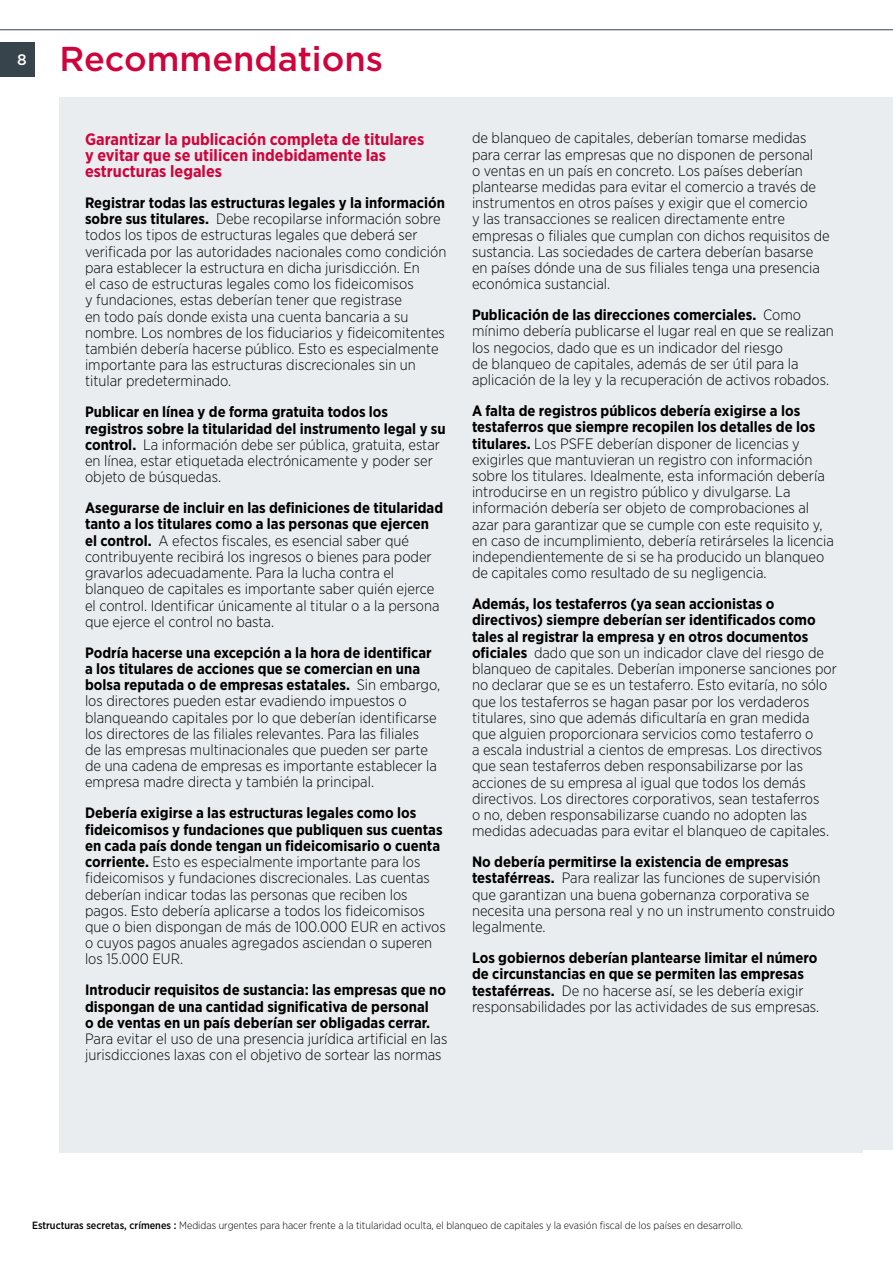
<style>
.page{position:relative;width:893px;height:1263px;background:#fff}
.page>*{position:absolute;margin:0;border:0;box-sizing:border-box;transform-origin:0 0}
.t1{font:500 34.5px "Gotham HTF";color:#d0043c}
.t2{font:700 16.5px/16.2px "Gotham Narrow";color:#d0043c}
.t3{font:500 15.3px "Gotham HTF";color:#fff}
.t4{font:300 15px/16.2px "Gotham Narrow";color:#000}
.t5{font:700 15px/16.2px "Gotham Narrow";color:#000}
.t6{font:300 10.5px "Gotham Narrow";color:#000}
.s1{font-weight:700}
.s2{font-weight:300}
.s3{font-weight:500}
</style>
<div class="page">
<div style="left:0;top:43px;width:34px;height:34px;background:#37444c"></div>
<hr style="left:0;top:30px;width:893px;height:1px;background:#37444c">
<div style="left:60px;top:97px;width:803px;height:1055px;background:#eaedef"></div>
<div style="left:838px;top:97px;width:55px;height:1053px;background:#eaedef"></div>
<p class="t3" style="left:17px;top:51px;width:11px">8</p>
<h1 class="t1" style="left:60px;top:39px;width:325px">Recommendations</h1>
<p class="t2" style="left:85px;top:131px;width:341px">Garantizar la publicación completa de titulares y evitar que se utilicen indebidamente las estructuras legales</p>
<p class="t4" style="left:85px;top:195px;width:363px"><span class="s1">Registrar todas las estructuras legales y la información sobre sus titulares.</span> Debe recopilarse información sobre todos los tipos de estructuras legales que deberá ser verificada por las autoridades nacionales como condición para establecer la estructura en dicha jurisdicción. En<br>el caso de estructuras legales como los fideicomisos<br>y fundaciones, estas deberían tener que registrase<br>en todo país donde exista una cuenta bancaria a su nombre. Los nombres de los fiduciarios y fideicomitentes también debería hacerse público. Esto es especialmente importante para las estructuras discrecionales sin un titular predeterminado.</p>
<p class="t4" style="left:85px;top:404px;width:362px"><span class="s1">Publicar en línea y de forma gratuita todos los registros sobre la titularidad del instrumento legal y su control.</span> La información debe ser pública, gratuita, estar en línea, estar etiquetada electrónicamente y poder ser objeto de búsquedas.</p>
<p class="t4" style="left:85px;top:500px;width:360px"><span class="s1">Asegurarse de incluir en las definiciones de titularidad tanto a los titulares como a las personas que ejercen el control.</span> A efectos fiscales, es esencial saber qué contribuyente recibirá los ingresos o bienes para poder gravarlos adecuadamente. Para la lucha contra el blanqueo de capitales es importante saber quién ejerce el control. Identificar únicamente al titular o a la persona que ejerce el control no basta.</p>
<p class="t4" style="left:85px;top:644px;width:357px"><span class="s1">Podría hacerse una excepción a la hora de identificar a los titulares de acciones que se comercian en una bolsa reputada o de empresas estatales.</span> Sin embargo, los directores pueden estar evadiendo impuestos o blanqueando capitales por lo que deberían identificarse los directores de las filiales relevantes. Para las filiales<br>de las empresas multinacionales que pueden ser parte de una cadena de empresas es importante establecer la empresa madre directa y también la principal.</p>
<p class="t4" style="left:85px;top:805px;width:362px"><span class="s1">Debería exigirse a las estructuras legales como los fideicomisos y fundaciones que publiquen sus cuentas en cada país donde tengan un fideicomisario o cuenta corriente.</span> Esto es especialmente importante para los fideicomisos y fundaciones discrecionales. Las cuentas deberían indicar todas las personas que reciben los pagos. Esto debería aplicarse a todos los fideicomisos que o bien dispongan de más de 100.000 EUR en activos o cuyos pagos anuales agregados asciendan o superen los 15.000 EUR.</p>
<p class="t5" style="left:85px;top:982px;width:362px">Introducir requisitos de sustancia: las empresas que no dispongan de una cantidad significativa de personal<br>o de ventas en un país deberían ser obligadas cerrar.</p>
<p class="t4" style="left:85px;top:1030px;width:364px">Para evitar el uso de una presencia jurídica artificial en las jurisdicciones laxas con el objetivo de sortear las normas</p>
<p class="t4" style="left:472px;top:130px;width:359px">de blanqueo de capitales, deberían tomarse medidas para cerrar las empresas que no disponen de personal<br>o ventas en un país en concreto. Los países deberían plantearse medidas para evitar el comercio a través de instrumentos en otros países y exigir que el comercio<br>y las transacciones se realicen directamente entre empresas o filiales que cumplan con dichos requisitos de sustancia. Las sociedades de cartera deberían basarse en países dónde una de sus filiales tenga una presencia económica sustancial.</p>
<p class="t4" style="left:472px;top:307px;width:363px"><span class="s1">Publicación de las direcciones comerciales.</span> Como mínimo debería publicarse el lugar real en que se realizan los negocios, dado que es un indicador del riesgo<br>de blanqueo de capitales, además de ser útil para la aplicación de la ley y la recuperación de activos robados.</p>
<p class="t4" style="left:472px;top:403px;width:363px"><span class="s1">A falta de registros públicos debería exigirse a los testaferros que siempre recopilen los detalles de los titulares.</span> Los PSFE deberían disponer de licencias y exigirles que mantuvieran un registro con información sobre los titulares. Idealmente, esta información debería introducirse en un registro público y divulgarse. La información debería ser objeto de comprobaciones al azar para garantizar que se cumple con este requisito y, en caso de incumplimiento, debería retirárseles la licencia independientemente de si se ha producido un blanqueo de capitales como resultado de su negligencia.</p>
<p class="t4" style="left:472px;top:596px;width:366px"><span class="s1">Además, los testaferros (ya sean accionistas o directivos) siempre deberían ser identificados como tales al registrar la empresa y en otros documentos oficiales</span> dado que son un indicador clave del riesgo de blanqueo de capitales. Deberían imponerse sanciones por no declarar que se es un testaferro. Esto evitaría, no sólo que los testaferros se hagan pasar por los verdaderos titulares, sino que además dificultaría en gran medida que alguien proporcionara servicios como testaferro o<br>a escala industrial a cientos de empresas. Los directivos que sean testaferros deben responsabilizarse por las acciones de su empresa al igual que todos los demás directivos. Los directores corporativos, sean testaferros<br>o no, deben responsabilizarse cuando no adopten las medidas adecuadas para evitar el blanqueo de capitales.</p>
<p class="t4" style="left:472px;top:854px;width:364px"><span class="s1">No debería permitirse la existencia de empresas testaférreas.</span> Para realizar las funciones de supervisión que garantizan una buena gobernanza corporativa se necesita una persona real y no un instrumento construido legalmente.</p>
<p class="t5" style="left:472px;top:949px;width:349px">Los gobiernos deberían plantearse limitar el número de circunstancias en que se permiten las empresas testaférreas. <span class="s2">De no hacerse así, se les debería exigir responsabilidades por las actividades de sus empresas.</span></p>
<p class="t6" style="left:32px;top:1219px;width:713px"><span class="s3">Estructuras secretas, crímenes :</span> Medidas urgentes para hacer frente a la titularidad oculta, el blanqueo de capitales y la evasión fiscal de los países en desarrollo.</p>
</div>
